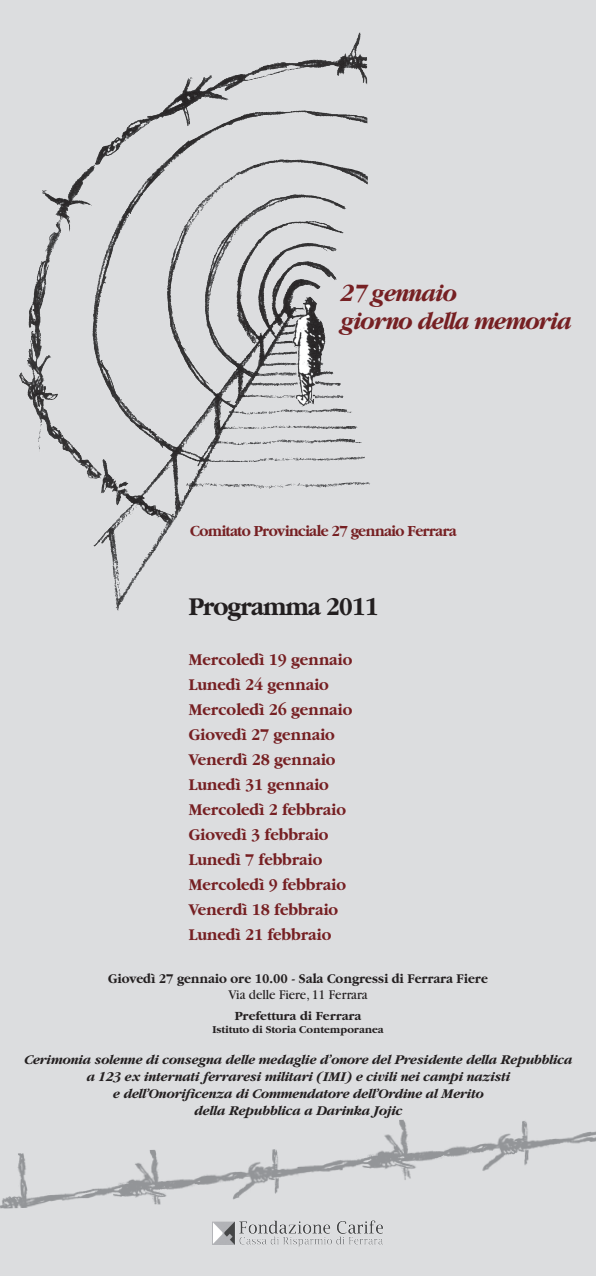
<style>
.page{position:relative;width:596px;height:1276px;background:#fff}
.page>*{position:absolute;margin:0;border:0;box-sizing:border-box;transform-origin:0 0}
.t1{font:700 26.8px "Garamond";letter-spacing:-.04em;color:#231f20;scale:.93 1}
.t2{font:italic 700 25.7px "Garamond";letter-spacing:-.04em;color:#762023;scale:.93 1}
.t3{font:700 17.1px "Garamond";color:#762023;scale:.93 1}
.t4{font:700 16px "Garamond";letter-spacing:-.04em;color:#762023;scale:.93 1}
.Normale{font:italic 700 14px "Garamond";letter-spacing:-.02em;color:#231f20}
.t5{font:700 13.9px "Garamond";color:#231f20;scale:.93 1}
.t6{font:13.9px "Garamond";color:#231f20;scale:.93 1}
.t7{font:700 13px "Garamond";color:#231f20}
.t8{font:700 11px "Garamond";color:#231f20}
</style>
<div class="page">
<div style="left:0;top:0;width:595px;height:1276px;background:#dcdddf"></div>
<img style="left:0;top:1149px;width:296px;height:59px">
<img style="left:296px;top:1119px;width:299px;height:61px">
<img style="left:19px;top:32px;width:351px;height:579px">
<img style="left:212px;top:1220px;width:171px;height:26px">
<p class="t2" style="left:339px;top:278px;width:126px">27 gennaio</p>
<p class="t2" style="left:339px;top:307px;width:250px">giorno della memoria</p>
<p class="t4" style="left:190px;top:522px;width:288px">Comitato Provinciale 27 gennaio Ferrara</p>
<p class="t1" style="left:189px;top:592px;width:206px">Programma 2011</p>
<p class="t3" style="left:189px;top:650px;width:177px">Mercoledì 19 gennaio</p>
<p class="t3" style="left:189px;top:675px;width:152px">Lunedì 24 gennaio</p>
<p class="t3" style="left:189px;top:700px;width:177px">Mercoledì 26 gennaio</p>
<p class="t3" style="left:189px;top:725px;width:158px">Giovedì 27 gennaio</p>
<p class="t3" style="left:189px;top:750px;width:159px">Venerdì 28 gennaio</p>
<p class="t3" style="left:189px;top:775px;width:152px">Lunedì 31 gennaio</p>
<p class="t3" style="left:189px;top:800px;width:170px">Mercoledì 2 febbraio</p>
<p class="t3" style="left:189px;top:825px;width:152px">Giovedì 3 febbraio</p>
<p class="t3" style="left:189px;top:850px;width:145px">Lunedì 7 febbraio</p>
<p class="t3" style="left:189px;top:875px;width:170px">Mercoledì 9 febbraio</p>
<p class="t3" style="left:189px;top:900px;width:162px">Venerdì 18 febbraio</p>
<p class="t3" style="left:189px;top:925px;width:155px">Lunedì 21 febbraio</p>
<p class="t5" style="left:108px;top:971px;width:409px">Giovedì 27 gennaio ore 10.00 - Sala Congressi di Ferrara Fiere</p>
<p class="t6" style="left:228px;top:987px;width:151px">Via delle Fiere, 11 Ferrara</p>
<p class="t7" style="left:234px;top:1009px;width:128px">Prefettura di Ferrara</p>
<p class="t8" style="left:212px;top:1024px;width:172px">Istituto di Storia Contemporanea</p>
<p class="Normale" style="left:24px;top:1052px;width:549px">Cerimonia solenne di consegna delle medaglie d’onore del Presidente della Repubblica</p>
<p class="Normale" style="left:86px;top:1069px;width:425px">a 123 ex internati ferraresi militari (IMI) e civili nei campi nazisti</p>
<p class="Normale" style="left:112px;top:1086px;width:372px">e dell’Onorificenza di Commendatore dell’Ordine al Merito</p>
<p class="Normale" style="left:194px;top:1103px;width:209px">della Repubblica a Darinka Jojic</p>
</div>
